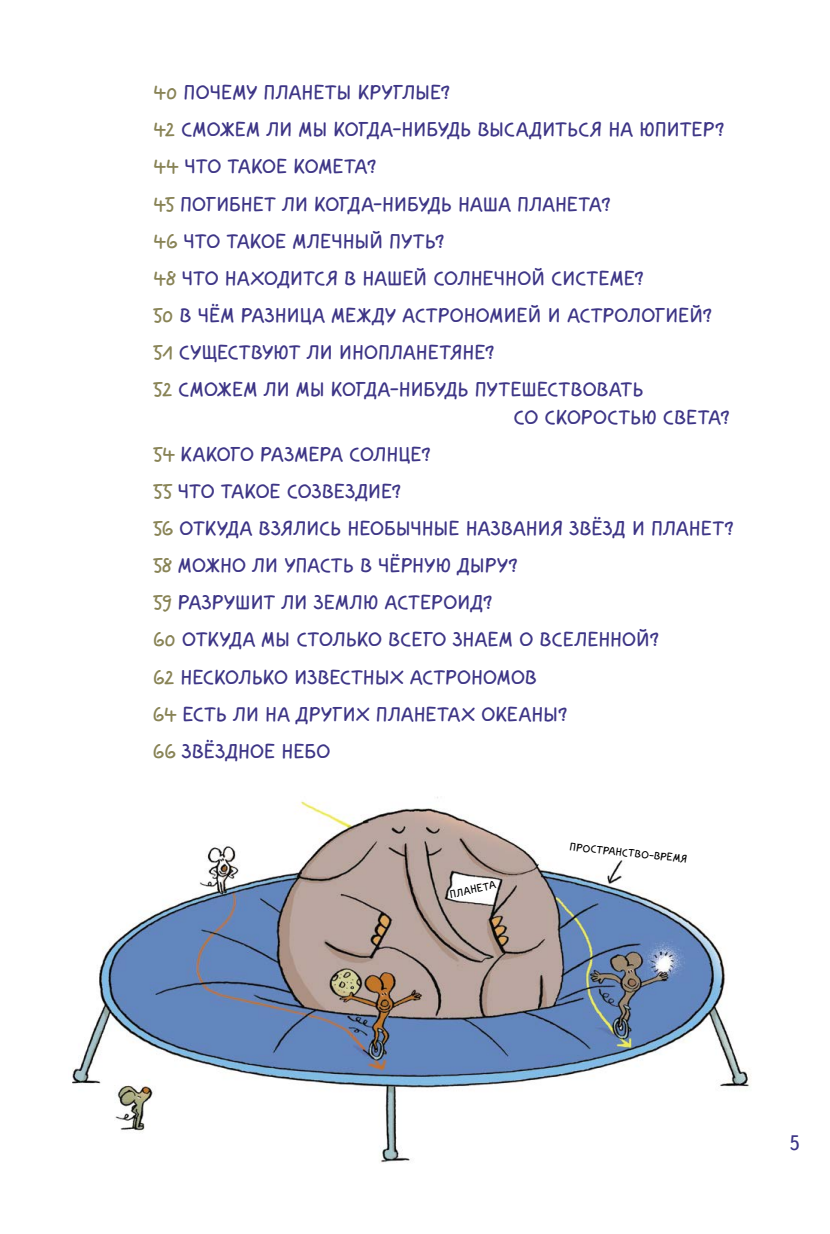
<style>
.page{position:relative;width:830px;height:1234px;background:#fff}
.page>*{position:absolute;margin:0;border:0;box-sizing:border-box;transform-origin:0 0}
.t1{font:21px "Text Book C";color:#3d3586}
.t2{font:19.5px/37px "Comic Jens Free Pro";letter-spacing:.015em;color:#3d3586}
.t3{font:10.5px "Comic Jens Free Pro";color:#000}
.s1{color:#888355}
</style>
<div class="page">
<img style="left:72px;top:797px;width:679px;height:366px">
<p class="t2" style="left:153px;top:75px;width:573px"><span class="s1">40</span> Почему планеты круглые?<br><span class="s1">42</span> Сможем ли мы когда-нибудь высадиться на Юп итер?<br><span class="s1">44</span> Что такое комета?<br><span class="s1">45</span> Погибнет ли когда-нибудь наша планета?<br><span class="s1">46</span> Что такое Млечный Путь?<br><span class="s1">48</span> Что находится в нашей Солнечной системе?<br><span class="s1">50</span> В чём разница между астрономией и астрологией?<br><span class="s1">51</span> Существуют ли инопланетяне?<br><span class="s1">52</span> Сможем ли мы когда-нибудь путешествовать</p>
<p class="t2" style="left:513px;top:399px;width:218px">со скоростью света?</p>
<p class="t2" style="left:153px;top:436px;width:582px"><span class="s1">54</span> Какого размера Солнце?<br><span class="s1">55</span> Что такое созвездие?<br><span class="s1">56</span> Откуда взялись необычные названия звёзд и планет?<br><span class="s1">58</span> Можно ли упасть в чёрную дыру?<br><span class="s1">59</span> РаЗРУШИТ</p>
<p class="t2" style="left:282px;top:584px;width:57px">ЛИ ЗЕМЛЮ</p>
<p class="t2" style="left:385px;top:584px;width:14px">АСТЕРОИД</p>
<p class="t2" style="left:153px;top:584px;width:508px;text-indent:330px">?<br><span class="s1">60</span> Откуда мы столько всего знаем о Вселенной?<br><span class="s1">62</span> Несколько известных астрономов<br><span class="s1">64</span> Есть ли на других планетах океаны?<br><span class="s1">66</span> Звёздное небо</p>
<p class="t3" style="left:448px;top:887px;width:48px;rotate:-13deg">планета</p>
<p class="t3" style="left:570px;top:838px;width:119px;rotate:6deg">пространство-время</p>
<p class="t1" style="left:788px;top:1131px;width:13px">5</p>
</div>
